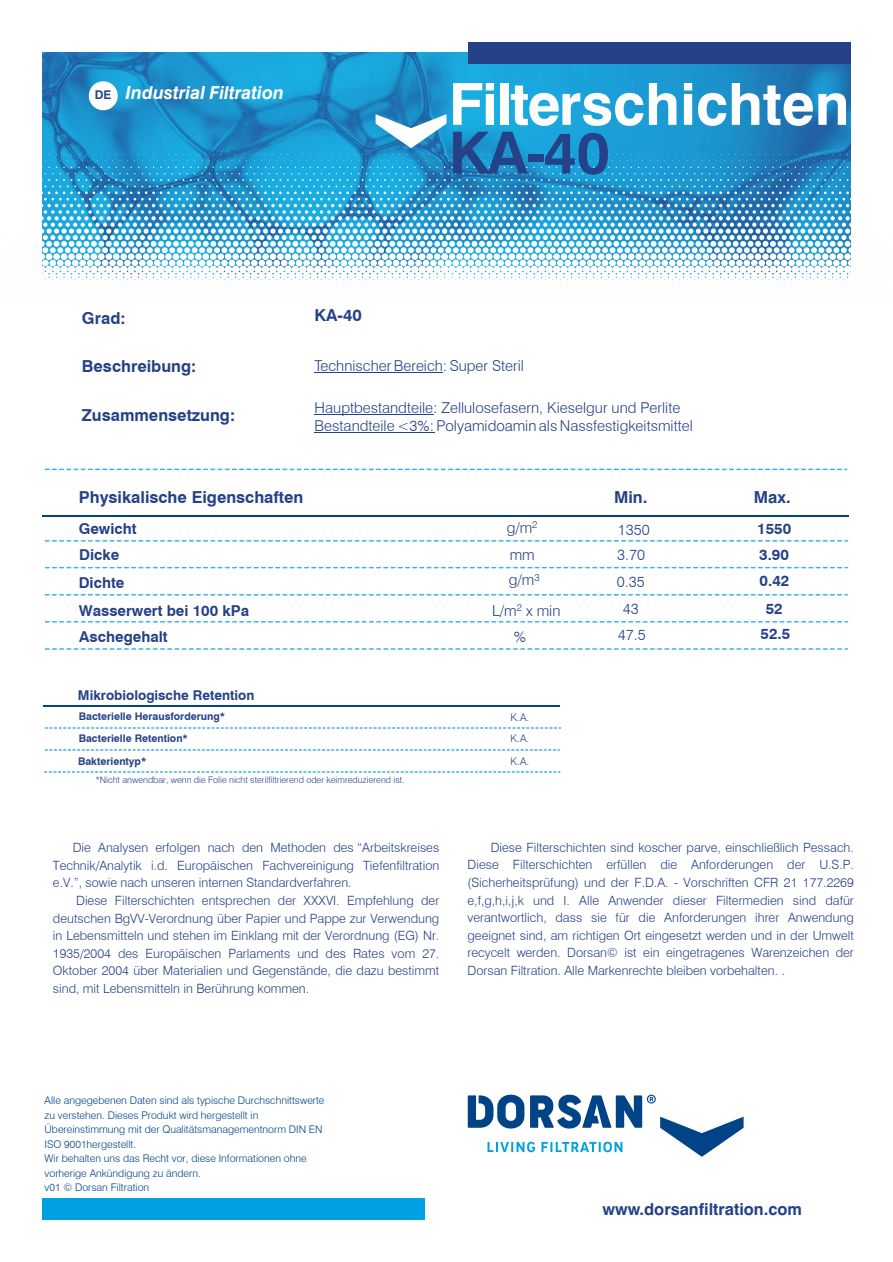
<style>
.page{position:relative;width:893px;height:1262px;background:#fff}
.page>*{position:absolute;margin:0;border:0;box-sizing:border-box;transform-origin:0 0}
.t1{font:700 58.2px "Swiss 721 BT";color:#fefefe}
.t2{font:700 58.2px "Swiss 721 BT";color:#254187}
.t3{font:italic 700 18px "Swiss 721 BT";color:#fefefe}
.t4{font:700 16.5px "Swiss 721 BT";color:#254187}
.t5{font:300 15px/18px "Swiss 721 BT";color:#254187}
.t6{font:700 15px "Swiss 721 BT";color:#254187}
.t7{font:700 13.5px "Swiss 721 BT";color:#254187}
.t8{font:300 12.75px/17.5px "Swiss 721 BT";color:#254187;text-align:justify}
.t9{font:300 10.5px/14.4px "Swiss 721 BT";color:#004387}
.t10{font:700 10.5px/21.5px "Swiss 721 BT";color:#254187}
.t11{font:300 10.5px "Swiss 721 BT";color:#254187}
.t12{font:300 9px "Swiss 721 BT";color:#254187}
.s1{font-style:normal;font-size:12px;color:#254187}
</style>
<div class="page">
<svg style="left:42px;top:52px;width:808px;height:102px;background:#1b92cb"></svg>
<svg style="left:453px;top:154px;width:398px;height:133px"></svg>
<svg style="left:42px;top:154px;width:411px;height:133px"></svg>
<div style="left:468px;top:42px;width:382px;height:21px;background:#254187"></div>
<div style="left:42px;top:1198px;width:383px;height:22px;background:#00a0e3"></div>
<div style="left:89px;top:81px;width:29px;height:29px;background:#fefefe;border-radius:50%"></div>
<svg style="left:468px;top:1094px;width:275px;height:62px"></svg>
<svg style="left:375px;top:114px;width:71px;height:34px"></svg>
<hr style="left:43px;top:515px;width:806px;height:2px;background:#004387">
<svg style="left:44px;top:540px;width:805px;height:2px"></svg>
<svg style="left:44px;top:566px;width:805px;height:3px"></svg>
<svg style="left:44px;top:594px;width:805px;height:2px"></svg>
<svg style="left:44px;top:621px;width:805px;height:2px"></svg>
<svg style="left:44px;top:468px;width:804px;height:3px"></svg>
<svg style="left:44px;top:648px;width:805px;height:2px"></svg>
<svg style="left:45px;top:727px;width:515px;height:1px"></svg>
<svg style="left:45px;top:749px;width:514px;height:1px"></svg>
<svg style="left:44px;top:771px;width:516px;height:1px"></svg>
<hr style="left:44px;top:706px;width:516px;height:1px;background:#004387">
<hr style="left:314px;top:372px;width:129px;height:1px;background:#254187">
<hr style="left:314px;top:414px;width:119px;height:1px;background:#254187">
<hr style="left:314px;top:432px;width:120px;height:1px;background:#254187">
<h2 class="t3" style="left:95px;top:86px;width:191px"><span class="s1">DE</span> Industrial Filtration</h2>
<h1 class="t1" style="left:449px;top:81px;width:402px">Filterschichten</h1>
<h1 class="t2" style="left:449px;top:129px;width:162px">KA-40</h1>
<p class="t4" style="left:82px;top:308px;width:45px">Grad:</p>
<p class="t4" style="left:82px;top:356px;width:116px">Beschreibung:</p>
<p class="t4" style="left:82px;top:405px;width:155px">Zusammensetzung:</p>
<p class="t4" style="left:314px;top:305px;width:49px">KA-40</p>
<p class="t5" style="left:314px;top:358px;width:211px">Technischer Bereich: Super Steril</p>
<p class="t5" style="left:314px;top:398px;width:380px">Hauptbestandteile: Zellulosefasern, Kieselgur und Perlite<br>Bestandteile &lt;3%: Polyamidoamin als Nassfestigkeitsmittel</p>
<p class="t4" style="left:79px;top:487px;width:226px">Physikalische Eigenschaften</p>
<p class="t4" style="left:614px;top:490px;width:35px">Min.</p>
<p class="t4" style="left:754px;top:490px;width:38px">Max.</p>
<p class="t6" style="left:79px;top:519px;width:59px">Gewicht</p>
<p class="t5" style="left:506px;top:518px;width:32px">g/m<sup>2</sup></p>
<p class="t6" style="left:79px;top:546px;width:42px">Dicke</p>
<p class="t5" style="left:510px;top:547px;width:27px">mm</p>
<p class="t6" style="left:79px;top:573px;width:47px">Dichte</p>
<p class="t5" style="left:509px;top:571px;width:32px">g/m<sup>3</sup></p>
<p class="t6" style="left:79px;top:602px;width:172px">Wasserwert bei 100 kPa</p>
<p class="t5" style="left:492px;top:603px;width:70px">L/m<sup>2</sup> x min</p>
<p class="t5" style="left:617px;top:520px;width:33px">1350</p>
<p class="t6" style="left:757px;top:519px;width:36px">1550</p>
<p class="t5" style="left:617px;top:546px;width:29px">3.70</p>
<p class="t6" style="left:759px;top:546px;width:31px">3.90</p>
<p class="t5" style="left:617px;top:572px;width:29px">0.35</p>
<p class="t6" style="left:759px;top:572px;width:31px">0.42</p>
<p class="t5" style="left:622px;top:600px;width:17px">43</p>
<p class="t6" style="left:765px;top:599px;width:19px">52</p>
<p class="t5" style="left:618px;top:625px;width:29px">47.5</p>
<p class="t6" style="left:760px;top:625px;width:31px">52.5</p>
<p class="t6" style="left:79px;top:628px;width:90px">Aschegehalt</p>
<p class="t5" style="left:513px;top:627px;width:14px">%</p>
<p class="t7" style="left:78px;top:686px;width:178px">Mikrobiologische Retention</p>
<p class="t10" style="left:79px;top:705px;width:148px">Bacterielle Herausforderung*<br>Bacterielle Retention*</p>
<p class="t10" style="left:78px;top:750px;width:70px">Bakterientyp*</p>
<p class="t11" style="left:510px;top:755px;width:20px">K.A.</p>
<p class="t11" style="left:510px;top:711px;width:20px">K.A.</p>
<p class="t11" style="left:510px;top:732px;width:20px">K.A.</p>
<p class="t12" style="left:95px;top:774px;width:310px">*Nicht anwendbar, wenn die Folie nicht sterilfiltrierend oder keimreduzierend ist.</p>
<p class="t8" style="left:53px;top:839px;width:388px;text-indent:20px">Die Analysen erfolgen nach den Methoden des “Arbeitskreises Technik/Analytik i.d. Europäischen Fachvereinigung Tiefenfiltration e.V.”, sowie nach unseren internen Standardverfahren.</p>
<p class="t8" style="left:53px;top:891px;width:388px;text-indent:23px">Diese Filterschichten entsprechen der XXXVI. Empfehlung der deutschen BgVV-Verordnung über Papier und Pappe zur Verwendung in Lebensmitteln und stehen im Einklang mit der Verordnung (EG) Nr.<br>1935/2004 des Europäischen Parlaments und des Rates vom 27.<br>Oktober 2004 über Materialien und Gegenstände, die dazu bestimmt sind, mit Lebensmitteln in Berührung kommen.</p>
<p class="t8" style="left:467px;top:838px;width:388px;text-indent:23px">Diese Filterschichten sind koscher parve, einschließlich Pessach.<br>Diese Filterschichten erfüllen die Anforderungen der U.S.P. (Sicherheitsprüfung) und der F.D.A. - Vorschriften CFR 21 177.2269 e,f,g,h,i,j,k und I. Alle Anwender dieser Filtermedien sind dafür verantwortlich, dass sie für die Anforderungen ihrer Anwendung geeignet sind, am richtigen Ort eingesetzt werden und in der Umwelt recycelt werden. Dorsan© ist ein eingetragenes Warenzeichen der Dorsan Filtration. Alle Markenrechte bleiben vorbehalten. .</p>
<p class="t9" style="left:45px;top:1093px;width:281px">Alle angegebenen Daten sind als typische Durchschnittswerte zu verstehen. Dieses Produkt wird hergestellt in Übereinstimmung mit der Qualitätsmanagementnorm DIN EN ISO 9001hergestellt.<br>Wir behalten uns das Recht vor, diese Informationen ohne vorherige Ankündigung zu ändern.<br>v01 © Dorsan Filtration</p>
<p class="t4" style="left:602px;top:1202px;width:201px">www.dorsanfiltration.com</p>
</div>
